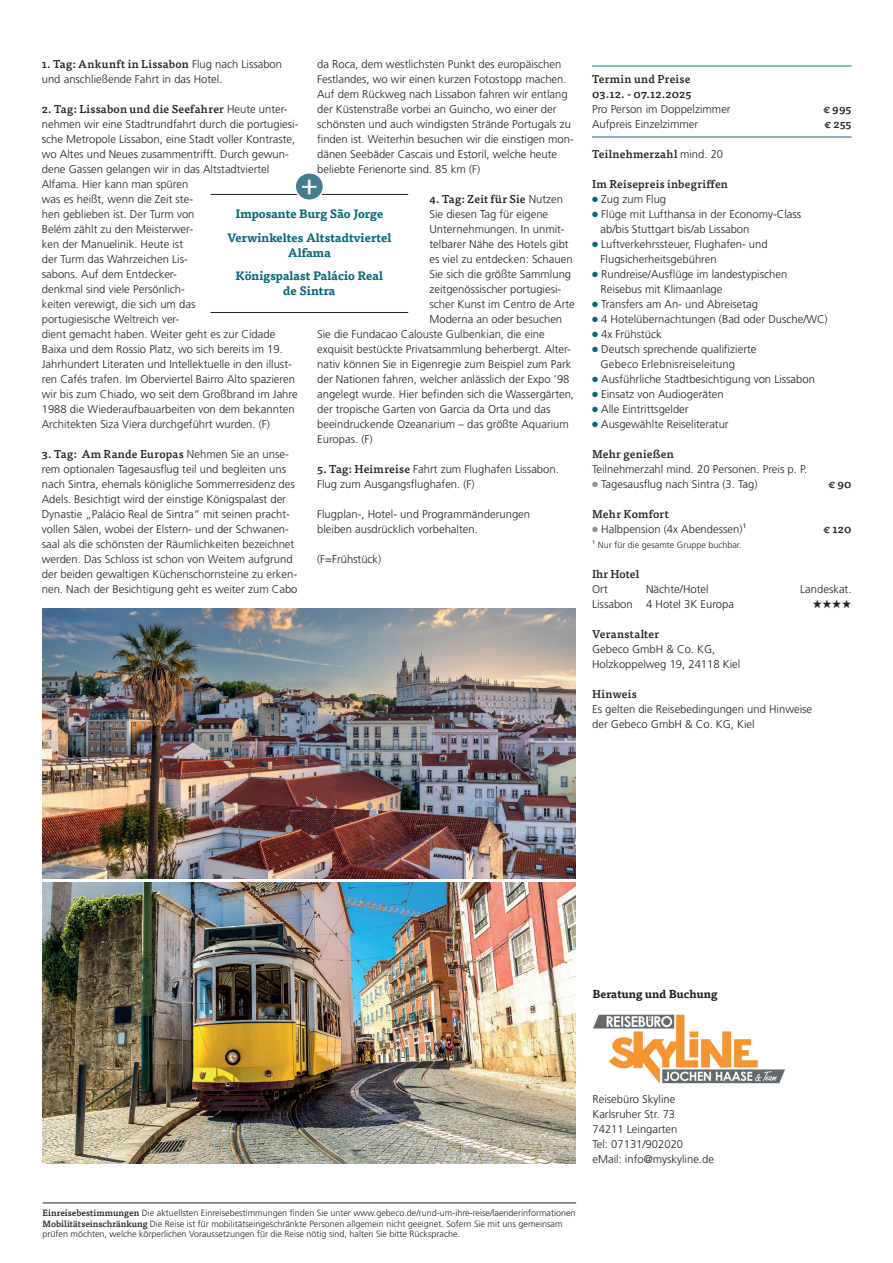
<style>
.page{position:relative;width:893px;height:1263px;background:#fff}
.page>*{position:absolute;margin:0;border:0;box-sizing:border-box;transform-origin:0 0}
.t1{font:30px "Tisa OT";color:#fff}
.t2{font:700 12px/23.5px "Tisa OT";color:#07687a;text-align:center}
.t3{font:12px "Zapf Dingbats ITC";color:#231f20}
.t4{font:300 11.25px/15px "Frutiger LT Pro";color:#231f20}
.t5{font:500 11.25px/15px "Tisa OT";letter-spacing:.02em;color:#231f20}
.t6{font:700 11.25px "Tisa OT";color:#231f20}
.t7{font:500 11.25px "Tisa OT";color:#231f20}
.t8{font:300 9px/10.8px "Frutiger LT Pro";color:#231f20}
.s1{font-family:"Frutiger LT Pro";font-weight:300}
.s2{font-family:"Tisa OT";font-weight:500}
.s3{color:#07687a}
.s4{color:#8e9397}
</style>
<div class="page">
<hr style="left:43px;top:1203px;width:533px;height:1px;background:#231f20">
<hr style="left:592px;top:66px;width:259px;height:1px;background:#0a7e93">
<hr style="left:592px;top:137px;width:259px;height:1px;background:#07687a">
<img style="left:593px;top:1014px;width:192px;height:70px">
<hr style="left:210px;top:312px;width:198px;height:1px;background:#231f20">
<hr style="left:210px;top:194px;width:198px;height:1px;background:#231f20">
<div style="left:295px;top:173px;width:28px;height:27px;background:#447c8d;border-radius:50%"></div>
<div style="left:294px;top:172px;width:30px;height:29px;border:2px solid #fff;border-radius:50%"></div>
<img style="left:43px;top:608px;width:532px;height:270px">
<img style="left:43px;top:883px;width:532px;height:280px">
<p class="t4" style="left:317px;top:57px;width:258px">da Roca, dem westlichsten Punkt des europäischen Festlandes, wo wir einen kurzen Fotostopp machen.<br>Auf dem Rückweg nach Lissabon fahren wir entlang der Küstenstraße vorbei an Guincho, wo einer der schönsten und auch windigsten Strände Portugals zu finden ist. Weiterhin besuchen wir die einstigen mon&shy;dänen Seebäder Cascais und Estoril, welche heute beliebte Ferienorte sind. 85 km (F)</p>
<p class="t5" style="left:429px;top:192px;width:135px">4. Tag: Zeit für Sie <span class="s1">Nutzen</span></p>
<p class="t4" style="left:429px;top:207px;width:120px">Sie diesen Tag für eigene</p>
<p class="t4" style="left:429px;top:222px;width:137px">Unternehmungen. In unmit-</p>
<p class="t4" style="left:429px;top:237px;width:141px">telbarer Nähe des Hotels gibt</p>
<p class="t4" style="left:429px;top:252px;width:145px">es viel zu entdecken: Schauen</p>
<p class="t4" style="left:429px;top:267px;width:143px">Sie sich die größte Sammlung</p>
<p class="t4" style="left:429px;top:282px;width:133px">zeitgenössischer portugiesi-</p>
<p class="t4" style="left:429px;top:297px;width:147px">scher Kunst im Centro de Arte</p>
<p class="t4" style="left:429px;top:312px;width:134px">Moderna an oder besuchen</p>
<p class="t4" style="left:317px;top:327px;width:229px">Sie die Fundacao Calouste Gulbenkian, die eine</p>
<p class="t4" style="left:317px;top:342px;width:255px">exquisit bestückte Privatsammlung beherbergt. Alter-</p>
<p class="t4" style="left:317px;top:357px;width:256px">nativ können Sie in Eigenregie zum Beispiel zum Park</p>
<p class="t4" style="left:317px;top:372px;width:254px">der Nationen fahren, welcher anlässlich der Expo ’98</p>
<p class="t4" style="left:317px;top:387px;width:258px">angelegt wurde. Hier befinden sich die Wassergärten,</p>
<p class="t4" style="left:317px;top:402px;width:235px">der tropische Garten von Garcia da Orta und das</p>
<p class="t4" style="left:317px;top:417px;width:253px">beeindruckende Ozeanarium – das größte Aquarium</p>
<p class="t4" style="left:317px;top:432px;width:57px">Europas. (F)</p>
<p class="t4" style="left:317px;top:462px;width:243px"><span class="s2">5. Tag: Heimreise</span> Fahrt zum Flughafen Lissabon.<br>Flug zum Ausgangsflughafen. (F)</p>
<p class="t4" style="left:317px;top:507px;width:214px">Flugplan-, Hotel- und Programmänderungen bleiben ausdrücklich vorbehalten.</p>
<p class="t4" style="left:317px;top:552px;width:66px">(F=Frühstück)</p>
<p class="t5" style="left:42px;top:57px;width:242px">1. Tag: Ankunft in Lissabon <span class="s1">Flug nach Lissabon</span></p>
<p class="t4" style="left:42px;top:72px;width:182px">und anschließende Fahrt in das Hotel.</p>
<p class="t5" style="left:42px;top:102px;width:247px">2. Tag: Lissabon und die Seefahrer <span class="s1">Heute unter-</span></p>
<p class="t4" style="left:42px;top:117px;width:258px">nehmen wir eine Stadtrundfahrt durch die portugiesi&shy;sche Metropole Lissabon, eine Stadt voller Kontraste, wo Altes und Neues zusammentrifft. Durch gewun&shy;dene Gassen gelangen wir in das Altstadtviertel Alfama. Hier kann man spüren<br>was es heißt, wenn die Zeit ste-<br>hen geblieben ist. Der Turm von<br>Belém zählt zu den Meisterwer-<br>ken der Manuelinik. Heute ist<br>der Turm das Wahrzeichen Lis-<br>sabons. Auf dem Entdecker-<br>denkmal sind viele Persönlich-<br>keiten verewigt, die sich um das<br>portugiesische Weltreich ver-<br>dient gemacht haben. Weiter geht es zur Cidade Baixa und dem Rossio Platz, wo sich bereits im 19.<br>Jahrhundert Literaten und Intellektuelle in den illust&shy;ren Cafés trafen. Im Oberviertel Bairro Alto spazieren wir bis zum Chiado, wo seit dem Großbrand im Jahre 1988 die Wiederaufbauarbeiten von dem bekannten Architekten Siza Viera durchgeführt wurden. (F)</p>
<p class="t5" style="left:42px;top:447px;width:249px">3. Tag: Am Rande Europas <span class="s1">Nehmen Sie an unse-</span></p>
<p class="t4" style="left:42px;top:462px;width:257px">rem optionalen Tagesausflug teil und begleiten uns nach Sintra, ehemals königliche Sommerresidenz des Adels. Besichtigt wird der einstige Königspalast der Dynastie „Palácio Real de Sintra“ mit seinen pracht&shy;vollen Sälen, wobei der Elstern- und der Schwanen&shy;saal als die schönsten der Räumlichkeiten bezeichnet werden. Das Schloss ist schon von Weitem aufgrund der beiden gewaltigen Küchenschornsteine zu erken&shy;nen. Nach der Besichtigung geht es weiter zum Cabo</p>
<h1 class="t1" style="left:301px;top:167px;width:19px">+</h1>
<p class="t2" style="left:227px;top:203px;width:166px">Imposante Burg São Jorge<br>Verwinkeltes Altstadtviertel</p>
<p class="t2" style="left:236px;top:241px;width:149px">Alfama<br>Königspalast Palácio Real</p>
<p class="t2" style="left:283px;top:280px;width:54px">de Sintra</p>
<p class="t5" style="left:592px;top:72px;width:101px">Termin und Preise<br>03.12. - 07.12.2025</p>
<p class="t4" style="left:592px;top:102px;width:140px">Pro Person im Doppelzimmer</p>
<p class="t5" style="left:823px;top:102px;width:30px">€ 995</p>
<p class="t4" style="left:592px;top:117px;width:108px">Aufpreis Einzelzimmer</p>
<p class="t5" style="left:824px;top:117px;width:29px">€ 255</p>
<p class="t5" style="left:592px;top:147px;width:133px">Teilnehmerzahl <span class="s1">mind. 20</span></p>
<p class="t5" style="left:592px;top:177px;width:137px">Im Reisepreis inbegriffen</p>
<p class="t4" style="left:592px;top:192px;width:76px"><span class="s3">●</span> Zug zum Flug</p>
<p class="t4" style="left:601px;top:207px;width:202px;text-indent:-9px"><span class="s3">●</span> Flüge mit Lufthansa in der Economy-Class ab/bis Stuttgart bis/ab Lissabon</p>
<p class="t4" style="left:601px;top:237px;width:169px;text-indent:-9px"><span class="s3">●</span> Luftverkehrssteuer, Flughafen- und<br>Flugsicherheitsgebühren</p>
<p class="t4" style="left:601px;top:267px;width:188px;text-indent:-9px"><span class="s3">●</span> Rundreise/Ausflüge im landestypischen<br>Reisebus mit Klimaanlage</p>
<p class="t4" style="left:592px;top:297px;width:167px"><span class="s3">●</span> Transfers am An- und Abreisetag</p>
<p class="t4" style="left:592px;top:312px;width:237px"><span class="s3">●</span> 4 Hotelübernachtungen (Bad oder Dusche/WC)</p>
<p class="t4" style="left:592px;top:327px;width:71px"><span class="s3">●</span> 4x Frühstück</p>
<p class="t4" style="left:601px;top:342px;width:157px;text-indent:-9px"><span class="s3">●</span> Deutsch sprechende qualifizierte<br>Gebeco Erlebnisreiseleitung</p>
<p class="t4" style="left:592px;top:372px;width:224px"><span class="s3">●</span> Ausführliche Stadtbesichtigung von Lissabon</p>
<p class="t4" style="left:592px;top:387px;width:133px"><span class="s3">●</span> Einsatz von Audiogeräten</p>
<p class="t4" style="left:592px;top:402px;width:98px"><span class="s3">●</span> Alle Eintrittsgelder</p>
<p class="t4" style="left:592px;top:417px;width:138px"><span class="s3">●</span> Ausgewählte Reiseliteratur</p>
<p class="t5" style="left:592px;top:447px;width:83px">Mehr genießen</p>
<p class="t4" style="left:592px;top:462px;width:216px">Teilnehmerzahl mind. 20 Personen. Preis p. P.</p>
<p class="t4" style="left:592px;top:477px;width:167px"><span class="s4">●</span> Tagesausflug nach Sintra (3. Tag)</p>
<p class="t5" style="left:828px;top:477px;width:25px">€ 90</p>
<p class="t5" style="left:592px;top:507px;width:78px">Mehr Komfort</p>
<p class="t4" style="left:592px;top:522px;width:156px"><span class="s4">●</span> Halbpension (4x Abendessen)¹</p>
<p class="t5" style="left:824px;top:522px;width:29px">€ 120</p>
<p class="t8" style="left:592px;top:540px;width:151px">¹ Nur für die gesamte Gruppe buchbar.</p>
<p class="t7" style="left:592px;top:567px;width:49px">Ihr Hotel</p>
<p class="t4" style="left:592px;top:582px;width:17px">Ort</p>
<p class="t4" style="left:646px;top:582px;width:64px">Nächte/Hotel</p>
<p class="t4" style="left:800px;top:582px;width:53px">Landeskat.</p>
<p class="t4" style="left:592px;top:597px;width:143px">Lissabon 4 Hotel 3K Europa</p>
<p class="t3" style="left:812px;top:599px;width:41px">★★★★</p>
<p class="t5" style="left:592px;top:627px;width:69px">Veranstalter</p>
<p class="t4" style="left:592px;top:642px;width:150px">Gebeco GmbH &amp; Co. KG,<br>Holzkoppelweg 19, 24118 Kiel</p>
<p class="t5" style="left:592px;top:687px;width:46px">Hinweis</p>
<p class="t4" style="left:592px;top:702px;width:222px">Es gelten die Reisebedingungen und Hinweise der Gebeco GmbH &amp; Co. KG, Kiel</p>
<p class="t6" style="left:592px;top:987px;width:127px">Beratung und Buchung</p>
<p class="t8" style="left:43px;top:1207px;width:535px"><span class="s2">Einreisebestimmungen</span> Die aktuellsten Einreisebestimmungen finden Sie unter www.gebeco.de/rund-um-ihre-reise/laenderinformationen<br><span class="s2">Mobilitätseinschränkung</span> Die Reise ist für mobilitätseingeschränkte Personen allgemein nicht geeignet. Sofern Sie mit uns gemeinsam prüfen möchten, welche körperlichen Voraussetzungen für die Reise nötig sind, halten Sie bitte Rücksprache.</p>
<p class="t4" style="left:592px;top:1092px;width:123px">Reisebüro Skyline<br>Karlsruher Str. 73<br>74211 Leingarten<br>Tel: 07131/902020 eMail: info@myskyline.de</p>
</div>
